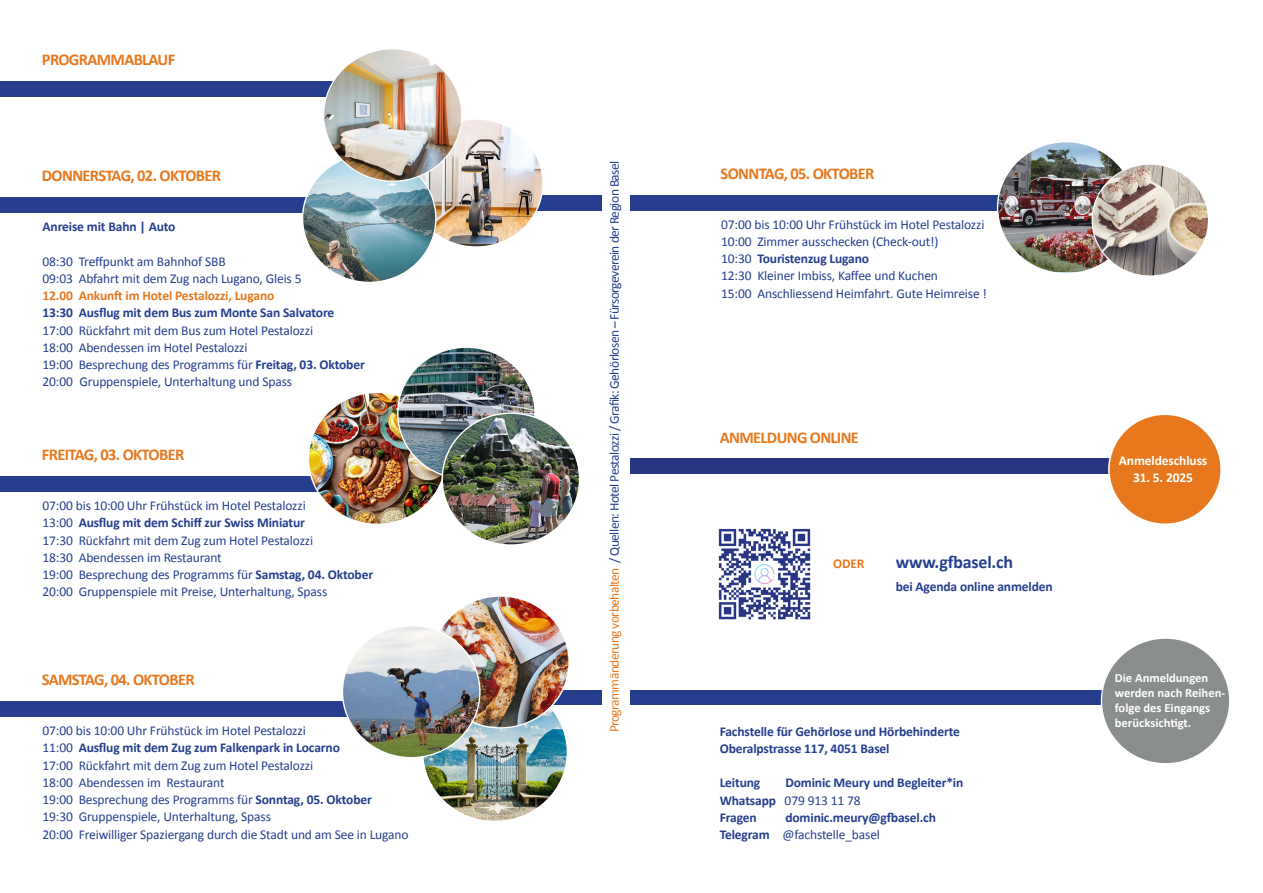
<style>
.page{position:relative;width:1263px;height:893px;background:#fff}
.page>*{position:absolute;margin:0;border:0;box-sizing:border-box;transform-origin:0 0}
.t1{font:700 18px "Calibri";letter-spacing:-.01em;color:#253f8e}
.t2{font:700 16.5px "Calibri";letter-spacing:-.04em;color:#e7781e}
.t3{font:13.5px "Calibri";letter-spacing:-.01em;color:#253f8e}
.t4{font:700 13.5px "Calibri";letter-spacing:-.01em;color:#253f8e}
.t5{font:13.5px "Calibri";letter-spacing:-.04em;color:#253f8e}
.t6{font:700 13.5px "Calibri";letter-spacing:-.01em;color:#e7781e}
.t7{font:700 13.5px "Calibri";letter-spacing:-.01em;color:#fff}
.t8{font:700 12.6px "Calibri";color:#fff}
.s1{font-weight:700}
.s2{font-weight:400}
.s3{color:#e7781e}
</style>
<div class="page">
<div style="left:470px;top:196px;width:731px;height:15px;background:#253f8e"></div>
<div style="left:617px;top:458px;width:542px;height:16px;background:#283583"></div>
<div style="left:455px;top:690px;width:712px;height:15px;background:#253f8e"></div>
<div style="left:602px;top:0;width:27px;height:893px;background:#fff"></div>
<img style="left:997px;top:143px;width:120px;height:129px">
<div style="left:0;top:82px;width:440px;height:15px;background:#253f8e"></div>
<div style="left:0;top:197px;width:373px;height:16px;background:#253f8e"></div>
<div style="left:0;top:476px;width:324px;height:16px;background:#253f8e"></div>
<div style="left:0;top:701px;width:448px;height:16px;background:#253f8e"></div>
<img style="left:424px;top:728px;width:142px;height:92px">
<img style="left:1092px;top:164px;width:115px;height:110px">
<img style="left:436px;top:120px;width:107px;height:126px">
<img style="left:303px;top:172px;width:133px;height:109px">
<img style="left:310px;top:394px;width:131px;height:129px">
<img style="left:398px;top:349px;width:136px;height:130px">
<img style="left:442px;top:413px;width:136px;height:131px">
<div style="left:1101px;top:638px;width:129px;height:126px;background:#8a8d8e;border-radius:50%"></div>
<div style="left:1109px;top:414px;width:112px;height:110px;background:#e7781e;border-radius:50%"></div>
<div style="left:1108px;top:414px;width:114px;height:111px;border:2px solid #fff;border-radius:50%"></div>
<img style="left:718px;top:528px;width:93px;height:92px">
<img style="left:324px;top:50px;width:138px;height:131px">
<img style="left:444px;top:597px;width:124px;height:131px">
<img style="left:342px;top:626px;width:138px;height:132px">
<p class="t2" style="left:42px;top:48px;width:135px">PROGRAMMABLAUF</p>
<p class="t2" style="left:42px;top:163px;width:181px">DONNERSTAG, 02. OKTOBER</p>
<p class="t4" style="left:43px;top:217px;width:134px">Anreise mit Bahn | Auto</p>
<p class="t3" style="left:43px;top:252px;width:185px">08:30 Treffpunkt am Bahnhof SBB</p>
<p class="t3" style="left:43px;top:269px;width:260px">09:03 Abfahrt mit dem Zug nach Lugano, Gleis 5</p>
<p class="t6" style="left:43px;top:286px;width:233px">12.00 Ankunft im Hotel Pestalozzi, Lugano</p>
<p class="t4" style="left:43px;top:303px;width:293px">13:30 Ausflug mit dem Bus zum Monte San Salvatore</p>
<p class="t3" style="left:43px;top:321px;width:272px">17:00 Rückfahrt mit dem Bus zum Hotel Pestalozzi</p>
<p class="t3" style="left:43px;top:338px;width:207px">18:00 Abendessen im Hotel Pestalozzi</p>
<p class="t3" style="left:43px;top:355px;width:324px">19:00 Besprechung des Programms für <span class="s1">Freitag, 03. Oktober</span></p>
<p class="t3" style="left:43px;top:372px;width:251px">20:00 Gruppenspiele, Unterhaltung und Spass</p>
<p class="t2" style="left:42px;top:443px;width:144px">FREITAG, 03. OKTOBER</p>
<p class="t3" style="left:43px;top:496px;width:265px">07:00 bis 10:00 Uhr Frühstück im Hotel Pestalozzi</p>
<p class="t4" style="left:43px;top:513px;width:264px"><span class="s2">13:00</span> Ausflug mit dem Schiff zur Swiss Miniatur</p>
<p class="t3" style="left:43px;top:531px;width:272px">17:30 Rückfahrt mit dem Zug zum Hotel Pestalozzi</p>
<p class="t3" style="left:43px;top:548px;width:181px">18:30 Abendessen im Restaurant</p>
<p class="t3" style="left:43px;top:565px;width:332px">19:00 Besprechung des Programms für <span class="s1">Samstag, 04. Oktober</span></p>
<p class="t3" style="left:43px;top:582px;width:286px">20:00 Gruppenspiele mit Preise, Unterhaltung, Spass</p>
<p class="t2" style="left:42px;top:668px;width:154px">SAMSTAG, 04. OKTOBER</p>
<p class="t3" style="left:43px;top:721px;width:265px">07:00 bis 10:00 Uhr Frühstück im Hotel Pestalozzi</p>
<p class="t4" style="left:43px;top:738px;width:299px"><span class="s2">11:00</span> Ausflug mit dem Zug zum Falkenpark in Locarno</p>
<p class="t3" style="left:43px;top:756px;width:272px">17:00 Rückfahrt mit dem Zug zum Hotel Pestalozzi</p>
<p class="t3" style="left:43px;top:773px;width:184px">18:00 Abendessen im Restaurant</p>
<p class="t3" style="left:43px;top:790px;width:331px">19:00 Besprechung des Programms für <span class="s1">Sonntag, 05. Oktober</span></p>
<p class="t3" style="left:43px;top:807px;width:230px">19:30 Gruppenspiele, Unterhaltung, Spass</p>
<p class="t3" style="left:43px;top:825px;width:368px">20:00 Freiwilliger Spaziergang durch die Stadt und am See in Lugano</p>
<p class="t5" style="left:605px;top:732px;width:573px;rotate:-90deg"><span class="s3">Programmänderung vorbehalten</span> / Quellen: Hotel Pestalozzi / Grafik: Gehörlosen – Fürsorgeverein der Region Basel</p>
<p class="t2" style="left:721px;top:162px;width:155px">SONNTAG, 05. OKTOBER</p>
<p class="t3" style="left:721px;top:215px;width:265px">07:00 bis 10:00 Uhr Frühstück im Hotel Pestalozzi</p>
<p class="t3" style="left:721px;top:232px;width:219px">10:00 Zimmer ausschecken (Check-out!)</p>
<p class="t4" style="left:721px;top:249px;width:149px"><span class="s2">10:30</span> Touristenzug Lugano</p>
<p class="t3" style="left:721px;top:267px;width:218px">12:30 Kleiner Imbiss, Kaffee und Kuchen</p>
<p class="t3" style="left:721px;top:284px;width:267px">15:00 Anschliessend Heimfahrt. Gute Heimreise !</p>
<p class="t2" style="left:720px;top:425px;width:141px">ANMELDUNG ONLINE</p>
<p class="t6" style="left:833px;top:554px;width:33px">ODER</p>
<p class="t1" style="left:896px;top:550px;width:119px">www.gfbasel.ch</p>
<p class="t4" style="left:896px;top:577px;width:159px">bei Agenda online anmelden</p>
<p class="t4" style="left:720px;top:721px;width:242px">Fachstelle für Gehörlose und Hörbehinderte</p>
<p class="t4" style="left:720px;top:739px;width:171px">Oberalpstrasse 117, 4051 Basel</p>
<p class="t4" style="left:720px;top:773px;width:42px">Leitung</p>
<p class="t4" style="left:785px;top:773px;width:179px">Dominic Meury und Begleiter*in</p>
<p class="t3" style="left:720px;top:791px;width:142px"><span class="s1">Whatsapp</span> 079 913 11 78</p>
<p class="t4" style="left:720px;top:808px;width:38px">Fragen</p>
<p class="t4" style="left:785px;top:808px;width:152px">dominic.meury@gfbasel.ch</p>
<p class="t3" style="left:720px;top:825px;width:162px"><span class="s1">Telegram</span> @fachstelle_basel</p>
<p class="t7" style="left:1119px;top:451px;width:90px">Anmeldeschluss</p>
<p class="t7" style="left:1133px;top:468px;width:61px">31. 5. 2025</p>
<p class="t8" style="left:1115px;top:669px;width:95px">Die Anmeldungen</p>
<p class="t8" style="left:1115px;top:684px;width:112px">werden nach Reihen-</p>
<p class="t8" style="left:1115px;top:699px;width:97px">folge des Eingangs</p>
<p class="t8" style="left:1115px;top:714px;width:78px">berücksichtigt.</p>
</div>
